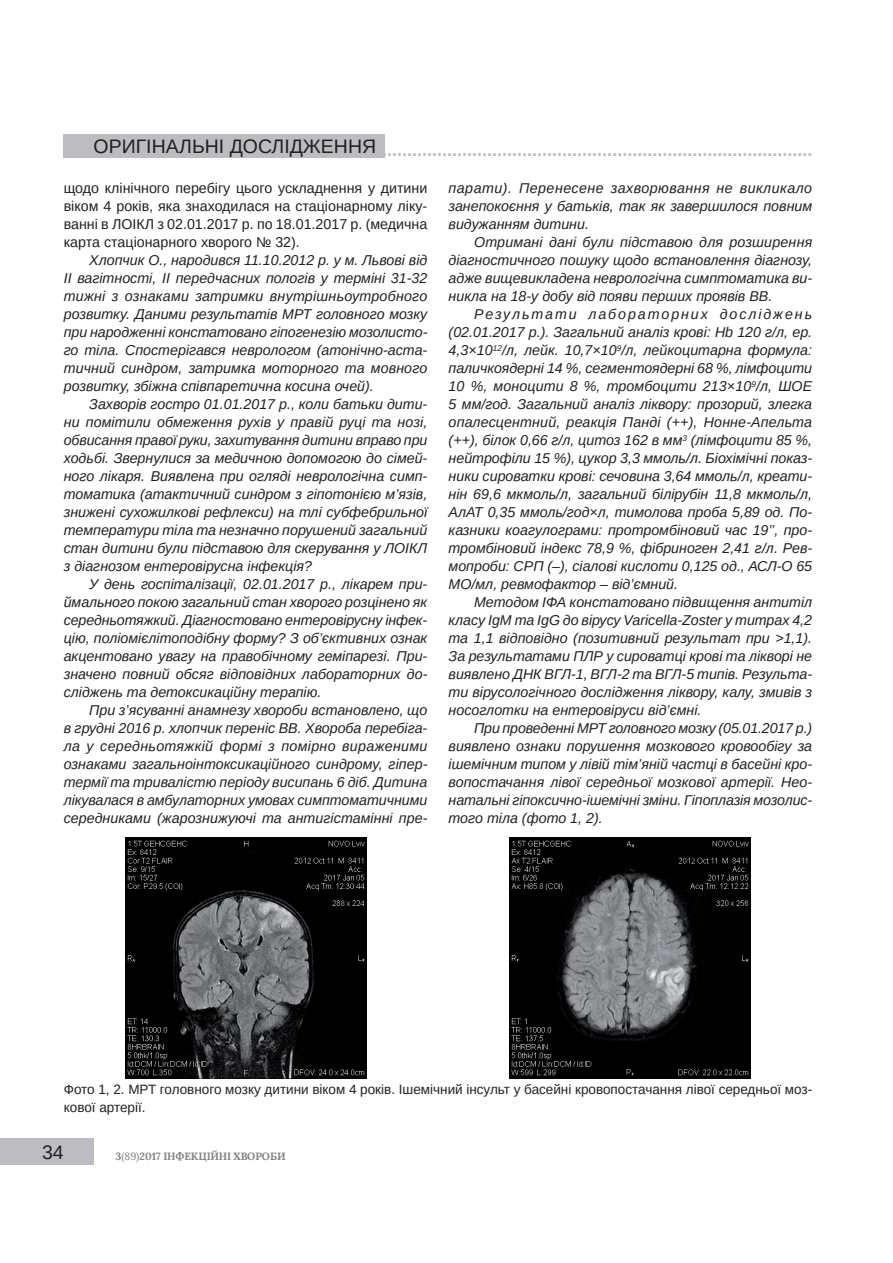
<style>
.page{position:relative;width:893px;height:1263px;background:#fff}
.page>*{position:absolute;margin:0;border:0;box-sizing:border-box;transform-origin:0 0}
.t1{font:19.5px "Arimo";color:#231f20}
.t2{font:700 18px "Arimo";color:#bcbdc0}
.t3{font:italic 14.25px/18px "Arimo";color:#231f20;text-align:justify}
.t4{font:14.25px/18px "Arimo";color:#231f20;text-align:justify}
.t5{font:13.5px/18px "Arimo";color:#231f20}
.t6{font:700 10.5px "Lora";color:#808285}
.s1{font-weight:400}
</style>
<div class="page">
<div style="left:64px;top:134px;width:321px;height:23px;background:#bcbdc0"></div>
<div style="left:0;top:1138px;width:94px;height:27px;background:#bcbdc0"></div>
<img style="left:125px;top:838px;width:241px;height:241px">
<img style="left:510px;top:838px;width:241px;height:241px">
<h1 class="t1" style="left:94px;top:134px;width:284px">Оригінальні дослідження</h1>
<p class="t2" style="left:382px;top:137px;width:432px">......................................................................................</p>
<p class="t4" style="left:64px;top:179px;width:365px">щодо клінічного перебігу цього ускладнення у дитини віком 4 років, яка знаходилася на стаціонарному ліку&shy;ванні в ЛОІКЛ з 02.01.2017 р. по 18.01.2017 р. (медична карта стаціонарного хворого № 32).</p>
<p class="t3" style="left:64px;top:251px;width:365px;text-indent:25px">Хлопчик О., народився 11.10.2012 р. у м. Львові від ІІ вагітності, ІІ передчасних пологів у терміні 31-32 тижні з ознаками затримки внутрішньоутробного розвитку. Даними результатів МРТ головного мозку при народженні констатовано гіпогенезію мозолисто&shy;го тіла. Спостерігався неврологом (атонічно-аста&shy;тичний синдром, затримка моторного та мовного розвитку, збіжна співпаретична косина очей).</p>
<p class="t3" style="left:64px;top:395px;width:365px;text-indent:25px">Захворів гостро 01.01.2017 р., коли батьки дити&shy;ни помітили обмеження рухів у правій руці та нозі, обвисання правої руки, захитування дитини вправо при ходьбі. Звернулися за медичною допомогою до сімей&shy;ного лікаря. Виявлена при огляді неврологічна симп&shy;томатика (атактичний синдром з гіпотонією м’язів, знижені сухожилкові рефлекси) на тлі субфебрильної температури тіла та незначно порушений загальний стан дитини були підставою для скерування у ЛОІКЛ з діагнозом ентеровірусна інфекція?</p>
<p class="t3" style="left:64px;top:575px;width:365px;text-indent:26px">У день госпіталізації, 02.01.2017 р., лікарем при&shy;ймального покою загальний стан хворого розцінено як середньотяжкий. Діагностовано ентеровірусну інфек&shy;цію, поліомієлітоподібну форму? З об’єктивних ознак акцентовано увагу на правобічному геміпарезі. При&shy;значено повний обсяг відповідних лабораторних до&shy;сліджень та детоксикаційну терапію.</p>
<p class="t3" style="left:64px;top:701px;width:365px;text-indent:25px">При з’ясуванні анамнезу хвороби встановлено, що в грудні 2016 р. хлопчик переніс ВВ. Хвороба перебіга&shy;ла у середньотяжкій формі з помірно вираженими ознаками загальноінтоксикаційного синдрому, гіпер&shy;термії та тривалістю періоду висипань 6 діб. Дитина лікувалася в амбулаторних умовах симптоматичними середниками (жарознижуючі та антигістамінні пре-</p>
<p class="t3" style="left:449px;top:179px;width:365px">парати). Перенесене захворювання не викликало занепокоєння у батьків, так як завершилося повним видужанням дитини.</p>
<p class="t3" style="left:449px;top:233px;width:365px;text-indent:25px">Отримані дані були підставою для розширення діагностичного пошуку щодо встановлення діагнозу, адже вищевикладена неврологічна симптоматика ви&shy;никла на 18-у добу від появи перших проявів ВВ.</p>
<p class="t3" style="left:449px;top:305px;width:365px;text-indent:25px">Результати лабораторних досліджень (02.01.2017 р.). Загальний аналіз крові: Hb 120 г/л, ер.<br>4,3×10<sup>12</sup>/л, лейк. 10,7×10<sup>9</sup>/л, лейкоцитарна формула: паличкоядерні 14 %, сегментоядерні 68 %, лімфоцити 10 %, моноцити 8 %, тромбоцити 213×10<sup>9</sup>/л, ШОЕ 5 мм/год. Загальний аналіз ліквору: прозорий, злегка опалесцентний, реакція Панді (++), Нонне-Апельта (++), білок 0,66 г/л, цитоз 162 в мм<sup>3</sup> (лімфоцити 85 %, нейтрофіли 15 %), цукор 3,3 ммоль/л. Біохімічні показ&shy;ники сироватки крові: сечовина 3,64 ммоль/л, креати&shy;нін 69,6 мкмоль/л, загальний білірубін 11,8 мкмоль/л, АлАТ 0,35 ммоль/год×л, тимолова проба 5,89 од. По&shy;казники коагулограми: протромбіновий час 19’’, про&shy;тромбіновий індекс 78,9 %, фібриноген 2,41 г/л. Рев&shy;мопроби: СРП (–), сіалові кислоти 0,125 од., АСЛ-О 65<br>МО/мл, ревмофактор – від’ємний.</p>
<p class="t3" style="left:449px;top:593px;width:365px;text-indent:25px">Методом ІФА констатовано підвищення антитіл класу IgM та IgG до вірусу Varicella-Zoster у титрах 4,2 та 1,1 відповідно (позитивний результат при &gt;1,1).<br>За результатами ПЛР у сироватці крові та лікворі не виявлено ДНК ВГЛ-1, ВГЛ-2 та ВГЛ-5 типів. Результа&shy;ти вірусологічного дослідження ліквору, калу, змивів з носоглотки на ентеровіруси від’ємні.</p>
<p class="t3" style="left:449px;top:719px;width:365px;text-indent:25px">При проведенні МРТ головного мозку (05.01.2017 р.) виявлено ознаки порушення мозкового кровообігу за ішемічним типом у лівій тім’яній частці в басейні кро&shy;вопостачання лівої середньої мозкової артерії. Нео&shy;натальні гіпоксично-ішемічні зміни. Гіпоплазія мозолис&shy;того тіла (фото 1, 2).</p>
<p class="t5" style="left:64px;top:1080px;width:750px">Фото 1, 2. МРТ головного мозку дитини віком 4 років. Ішемічний інсульт у басейні кровопостачання лівої середньої моз&shy;кової артерії.</p>
<h1 class="t1" style="left:42px;top:1140px;width:23px">34</h1>
<p class="t6" style="left:116px;top:1149px;width:172px">3<span class="s1">(89)</span>2017 ІНФЕКЦІЙНІ ХВОРОБИ</p>
</div>
